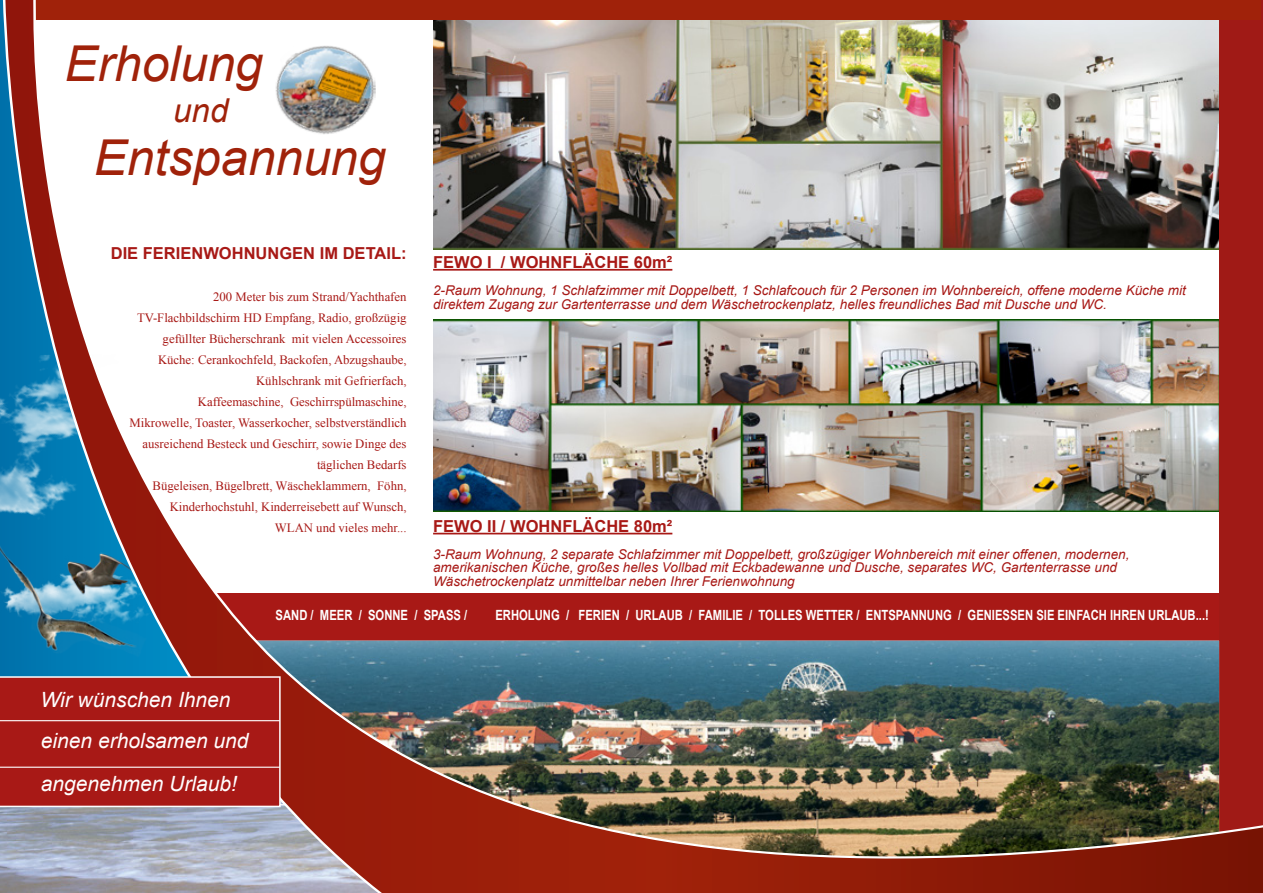
<style>
.page{position:relative;width:1263px;height:893px;background:#fff}
.page>*{position:absolute;margin:0;border:0;box-sizing:border-box;transform-origin:0 0}
.t1{font:italic 49.5px "Arial";color:#a0220a}
.t2{font:italic 33px "Arial";color:#a0220a}
.t3{font:italic 21px/42.2px "Arial";color:#fff}
.t4{font:700 16.5px "Arial";color:#a81916}
.t5{font:700 14.1px "Arial";color:#fff;scale:.8 1}
.t6{font:italic 13.5px/13.5px "Arial";color:#a81916}
.t7{font:12.75px/21px "Times New Roman";color:#a81916;text-align:right}
</style>
<div class="page">
<img style="left:2px;top:0;width:1261px;height:893px">
<div style="left:0;top:676px;width:281px;height:131px;background:#a81916"></div>
<hr style="left:0;top:720px;width:280px;height:1px;background:#fff">
<hr style="left:0;top:767px;width:280px;height:1px;background:#fff">
<h1 class="t1" style="left:65px;top:32px;width:200px">Erholung</h1>
<h2 class="t2" style="left:173px;top:89px;width:57px">und</h2>
<h1 class="t1" style="left:94px;top:125px;width:293px">Entspannung</h1>
<p class="t4" style="left:111px;top:242px;width:297px">DIE FERIENWOHNUNGEN IM DETAIL:</p>
<p class="t7" style="left:130px;top:286px;width:279px">200 Meter bis zum Strand/Yachthafen TV-Flachbildschirm HD Empfang, Radio, großzügig gefüllter Bücherschrank mit vielen Accessoires Küche: Cerankochfeld, Backofen, Abzugshaube, Kühlschrank mit Gefrierfach,<br>Kaffeemaschine, Geschirrspülmaschine,<br>Mikrowelle, Toaster, Wasserkocher, selbstverständlich ausreichend Besteck und Geschirr, sowie Dinge des täglichen Bedarfs<br>Bügeleisen, Bügelbrett, Wäscheklammern, Föhn, Kinderhochstuhl, Kinderreisebett auf Wunsch, WLAN und vieles mehr...</p>
<p class="t4" style="left:433px;top:251px;width:241px">FEWO I / WOHNFLÄCHE 60m²</p>
<p class="t6" style="left:433px;top:284px;width:754px">2-Raum Wohnung, 1 Schlafzimmer mit Doppelbett, 1 Schlafcouch für 2 Personen im Wohnbereich, offene moderne Küche mit direktem Zugang zur Gartenterrasse und dem Wäschetrockenplatz, helles freundliches Bad mit Dusche und WC.</p>
<p class="t4" style="left:433px;top:515px;width:241px">FEWO II / WOHNFLÄCHE 80m²</p>
<p class="t6" style="left:433px;top:548px;width:698px">3-Raum Wohnung, 2 separate Schlafzimmer mit Doppelbett, großzügiger Wohnbereich mit einer offenen, modernen, amerikanischen Küche, großes helles Vollbad mit Eckbadewanne und Dusche, separates WC, Gartenterrasse und<br>Wäschetrockenplatz unmittelbar neben Ihrer Ferienwohnung</p>
<p class="t5" style="left:276px;top:606px;width:241px">SAND / MEER / SONNE / SPASS /</p>
<p class="t5" style="left:495px;top:606px;width:893px">ERHOLUNG / FERIEN / URLAUB / FAMILIE / TOLLES WETTER / ENTSPANNUNG / GENIESSEN SIE EINFACH IHREN URLAUB...!</p>
<h3 class="t3" style="left:41px;top:678px;width:210px">Wir wünschen Ihnen einen erholsamen und angenehmen Urlaub!</h3>
</div>
